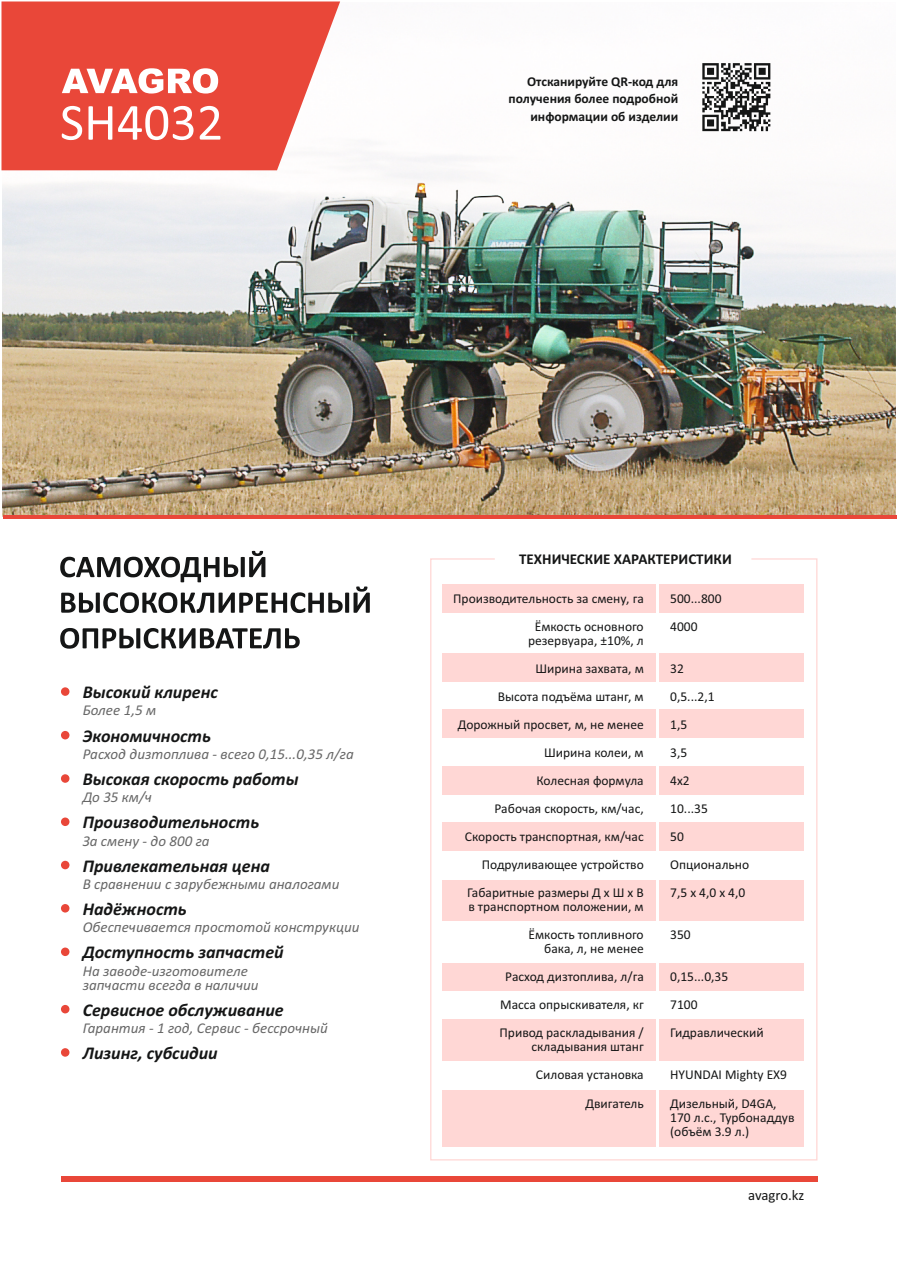
<style>
.page{position:relative;width:898px;height:1267px;background:#fff}
.page>*{position:absolute;margin:0;border:0;box-sizing:border-box;transform-origin:0 0}
.t1{font:52.5px "Calibri";color:#fff}
.t2{font:italic 700 18px "Calibri";color:#151616}
.t3{font:italic 15px/14px "Calibri";color:#676767}
.t4{font:700 15px "Calibri";color:#151616}
.t5{font:14.7px "Calibri";letter-spacing:-.005em;color:#151616}
.t6{font:13.5px/28px "Calibri";color:#151616;text-align:right}
.t7{font:700 13.5px/17.2px "Calibri";color:#151616;text-align:right}
</style>
<div class="page">
<svg style="left:430px;top:558px;width:387px;height:602px"></svg>
<img style="left:2px;top:63px;width:893px;height:454px">
<svg style="left:60px;top:550px;width:309px;height:98px"></svg>
<div style="left:61px;top:687px;width:8px;height:8px;background:#e94739;border-radius:50%"></div>
<div style="left:61px;top:730px;width:8px;height:9px;background:#e94739;border-radius:50%"></div>
<div style="left:61px;top:774px;width:8px;height:8px;background:#e94739;border-radius:50%"></div>
<div style="left:61px;top:817px;width:8px;height:8px;background:#e94739;border-radius:50%"></div>
<div style="left:61px;top:860px;width:8px;height:9px;background:#e94739;border-radius:50%"></div>
<div style="left:61px;top:903px;width:8px;height:9px;background:#e94739;border-radius:50%"></div>
<div style="left:61px;top:947px;width:8px;height:8px;background:#e94739;border-radius:50%"></div>
<div style="left:61px;top:1004px;width:8px;height:9px;background:#e94739;border-radius:50%"></div>
<svg style="left:61px;top:1047px;width:8px;height:9px"></svg>
<div style="left:442px;top:653px;width:361px;height:28px;background:#ffd7d5"></div>
<div style="left:442px;top:584px;width:361px;height:29px;background:#ffd7d5"></div>
<div style="left:442px;top:709px;width:361px;height:29px;background:#ffd7d5"></div>
<div style="left:442px;top:879px;width:361px;height:41px;background:#ffd7d5"></div>
<div style="left:442px;top:766px;width:361px;height:28px;background:#ffd7d5"></div>
<div style="left:442px;top:822px;width:361px;height:28px;background:#ffd7d5"></div>
<div style="left:442px;top:1088px;width:361px;height:58px;background:#ffd7d5"></div>
<div style="left:442px;top:850px;width:361px;height:29px;background:#fff"></div>
<div style="left:442px;top:920px;width:361px;height:42px;background:#fff"></div>
<div style="left:442px;top:962px;width:361px;height:29px;background:#ffd7d5"></div>
<div style="left:442px;top:991px;width:361px;height:28px;background:#fff"></div>
<div style="left:442px;top:1060px;width:361px;height:28px;background:#fff"></div>
<div style="left:442px;top:1018px;width:361px;height:42px;background:#ffd7d5"></div>
<svg style="left:702px;top:63px;width:68px;height:68px"></svg>
<svg style="left:2px;top:2px;width:338px;height:168px;background:#ea5548"></svg>
<hr style="left:3px;top:515px;width:893px;height:3px;background:#e94739">
<hr style="left:655px;top:578px;width:3px;height:574px;background:#fff">
<div style="left:61px;top:1175px;width:755px;height:6px;background:#e94739"></div>
<svg style="left:62px;top:68px;width:156px;height:25px"></svg>
<h1 class="t1" style="left:60px;top:100px;width:165px">SH4032</h1>
<p class="t7" style="left:508px;top:74px;width:171px">Отсканируйте QR-код для получения более подробной информации об изделии</p>
<h2 class="t2" style="left:83px;top:684px;width:137px">Высокий клиренс</h2>
<h2 class="t2" style="left:83px;top:728px;width:130px">Экономичность</h2>
<h2 class="t2" style="left:83px;top:771px;width:217px">Высокая скорость работы</h2>
<h2 class="t2" style="left:83px;top:814px;width:178px">Производительность</h2>
<h2 class="t2" style="left:83px;top:857px;width:189px">Привлекательная цена</h2>
<h2 class="t2" style="left:83px;top:901px;width:105px">Надёжность</h2>
<h2 class="t2" style="left:83px;top:944px;width:202px">Доступность запчастей</h2>
<p class="t3" style="left:83px;top:704px;width:75px">Более 1,5 м</p>
<p class="t3" style="left:83px;top:748px;width:272px">Расход дизтоплива - всего 0,15...0,35 л/га</p>
<p class="t3" style="left:83px;top:791px;width:71px">До 35 км/ч</p>
<p class="t3" style="left:83px;top:834px;width:128px">За смену - до 800 га</p>
<p class="t3" style="left:83px;top:877px;width:258px">В сравнении с зарубежными аналогами</p>
<p class="t3" style="left:83px;top:921px;width:278px">Обеспечивается простотой конструкции</p>
<p class="t3" style="left:83px;top:964px;width:177px">На заводе-изготовителе запчасти всегда в наличии</p>
<p class="t3" style="left:83px;top:1021px;width:246px">Гарантия - 1 год, Сервис - бессрочный</p>
<h2 class="t2" style="left:83px;top:1001px;width:202px">Сервисное обслуживание</h2>
<h2 class="t2" style="left:83px;top:1045px;width:136px">Лизинг, субсидии</h2>
<p class="t4" style="left:519px;top:552px;width:214px">ТЕХНИЧЕСКИЕ ХАРАКТЕРИСТИКИ</p>
<p class="t6" style="left:453px;top:585px;width:192px">Производительность за смену, га<br>Ёмкость основного</p>
<p class="t6" style="left:457px;top:627px;width:187px">резервуара, ±10%, л<br>Ширина захвата, м<br>Высота подъёма штанг, м<br>Дорожный просвет, м, не менее<br>Ширина колеи, м<br>Колесная формула<br>Рабочая скорость, км/час,<br>Скорость транспортная, км/час<br>Подруливающее устройство<br>Габаритные размеры Д х Ш х В</p>
<p class="t6" style="left:468px;top:893px;width:177px">в транспортном положении, м<br>Ёмкость топливного</p>
<p class="t6" style="left:499px;top:935px;width:146px">бака, л, не менее<br>Расход дизтоплива, л/га<br>Масса опрыскивателя, кг<br>Привод раскладывания /</p>
<p class="t6" style="left:531px;top:1033px;width:114px">складывания штанг<br>Силовая установка<br>Двигатель</p>
<p class="t6" style="left:670px;top:585px;width:53px;text-align:left">500...800<br>4000</p>
<p class="t6" style="left:670px;top:655px;width:80px;text-align:left">32<br>0,5...2,1<br>1,5<br>3,5<br>4х2<br>10...35<br>50<br>Опционально<br>7,5 х 4,0 х 4,0</p>
<p class="t6" style="left:670px;top:921px;width:22px">350</p>
<p class="t6" style="left:670px;top:963px;width:95px;text-align:left">0,15...0,35<br>7100<br>Гидравлический</p>
<p class="t6" style="left:670px;top:1061px;width:118px;text-align:left">HYUNDAI Mighty EX9<br>Дизельный, D4GA,</p>
<p class="t6" style="left:670px;top:1110px;width:126px;line-height:14px;text-align:left">170 л.с., Турбонаддув (объём 3.9 л.)</p>
<p class="t5" style="left:747px;top:1188px;width:58px">avagro.kz</p>
</div>
